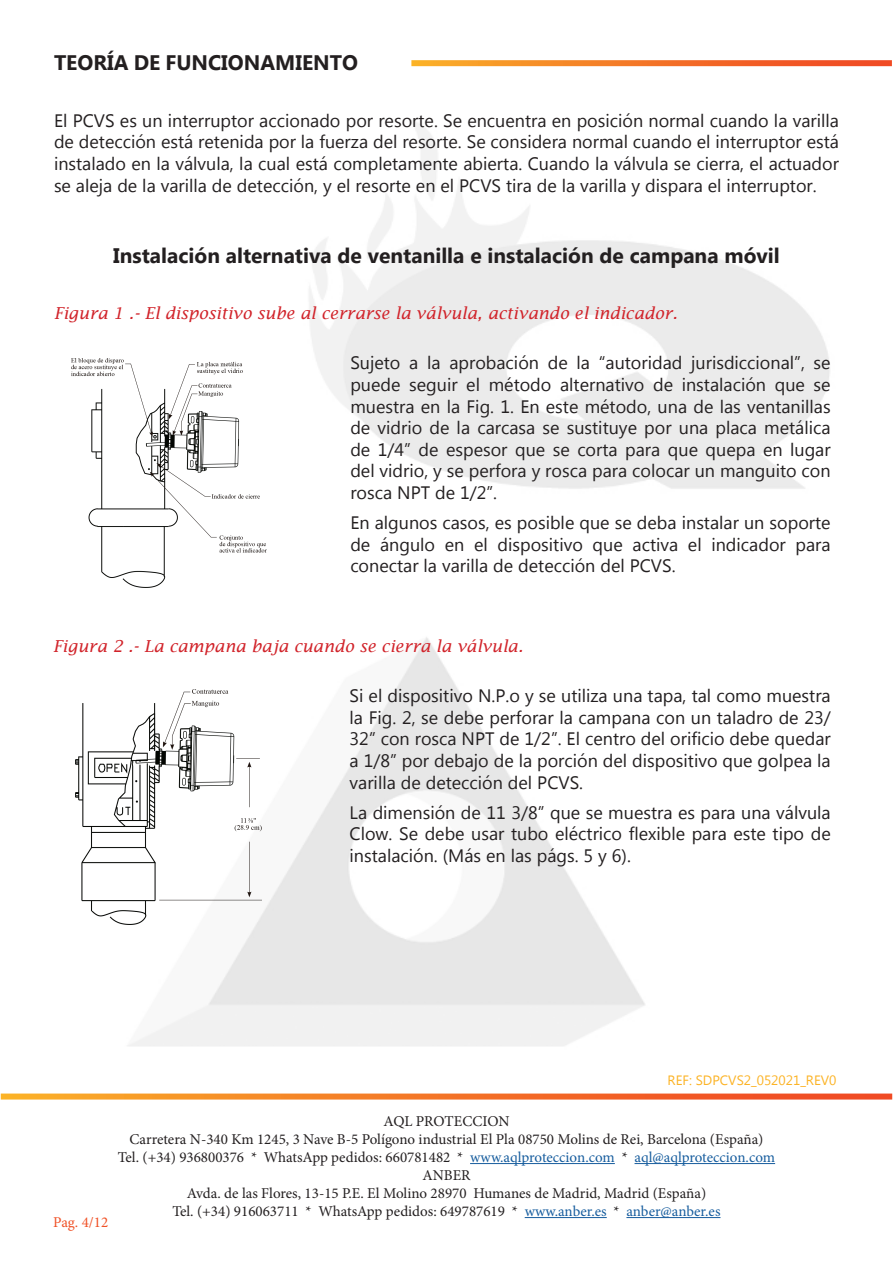
<style>
.page{position:relative;width:893px;height:1263px;background:#fff}
.page>*{position:absolute;margin:0;border:0;box-sizing:border-box;transform-origin:0 0}
.t1{font:700 21px "Microsoft New Tai Lue";color:#231f20}
.t2{font:18px/21.6px "Microsoft New Tai Lue";color:#231f20;text-align:justify}
.t3{font:italic 16.5px "Lucida Fax";color:#d1232a}
.t4{font:15px/18px "Minion Pro";color:#231f20;text-align:center}
.t5{font:15px "Minion Pro";color:#f05126}
.t6{font:13.5px "Microsoft New Tai Lue";color:#fcb325}
.s1{color:#175d9e}
</style>
<div class="page">
<svg style="left:1px;top:1093px;width:891px;height:6px;background:#f4823a"></svg>
<hr style="left:470px;top:1163px;width:145px;height:1px;background:#175d9e">
<hr style="left:634px;top:1163px;width:141px;height:1px;background:#175d9e">
<hr style="left:525px;top:1217px;width:82px;height:1px;background:#175d9e">
<hr style="left:626px;top:1217px;width:94px;height:1px;background:#175d9e">
<svg style="left:411px;top:60px;width:481px;height:6px;background:#f47a2d"></svg>
<img style="left:72px;top:358px;width:195px;height:230px">
<img style="left:75px;top:690px;width:187px;height:235px">
<p class="t1" style="left:54px;top:50px;width:305px">TEORÍA DE FUNCIONAMIENTO</p>
<p class="t2" style="left:54px;top:111px;width:786px">El PCVS es un interruptor accionado por resorte. Se encuentra en posición normal cuando la varilla de detección está retenida por la fuerza del resorte. Se considera normal cuando el interruptor está instalado en la válvula, la cual está completamente abierta. Cuando la válvula se cierra, el actuador se aleja de la varilla de detección, y el resorte en el PCVS tira de la varilla y dispara el interruptor.</p>
<p class="t1" style="left:113px;top:243px;width:668px">Instalación alternativa de ventanilla e instalación de campana móvil</p>
<p class="t3" style="left:54px;top:304px;width:625px">Figura 1 .- El dispositivo sube al cerrarse la válvula, activando el indicador.</p>
<p class="t2" style="left:350px;top:354px;width:482px">Sujeto a la aprobación de la “autoridad jurisdiccional”, se puede seguir el método alternativo de instalación que se muestra en la Fig. 1. En este método, una de las ventanillas de vidrio de la carcasa se sustituye por una placa metálica de 1/4” de espesor que se corta para que quepa en lugar del vidrio, y se perfora y rosca para colocar un manguito con rosca NPT de 1/2”.</p>
<p class="t2" style="left:350px;top:513px;width:482px">En algunos casos, es posible que se deba instalar un soporte de ángulo en el dispositivo que activa el indicador para conectar la varilla de detección del PCVS.</p>
<p class="t3" style="left:53px;top:636px;width:471px">Figura 2 .- La campana baja cuando se cierra la válvula.</p>
<p class="t2" style="left:350px;top:686px;width:483px">Si el dispositivo N.P.o y se utiliza una tapa, tal como muestra la Fig. 2, se debe perforar la campana con un taladro de 23/ 32” con rosca NPT de 1/2”. El centro del orificio debe quedar a 1/8” por debajo de la porción del dispositivo que golpea la varilla de detección del PCVS.</p>
<p class="t2" style="left:350px;top:803px;width:483px">La dimensión de 11 3/8” que se muestra es para una válvula Clow. Se debe usar tubo eléctrico flexible para este tipo de instalación. (Más en las págs. 5 y 6).</p>
<p class="t5" style="left:53px;top:1212px;width:57px">Pag. 4/12</p>
<p class="t6" style="left:668px;top:1072px;width:170px">REF: SDPCVS2_052021_REV0</p>
<p class="t4" style="left:118px;top:1112px;width:659px">AQL PROTECCION<br>Carretera N-340 Km 1245, 3 Nave B-5 Polígono industrial El Pla 08750 Molins de Rei, Barcelona (España)<br>Tel. (+34) 936800376 * WhatsApp pedidos: 660781482 * <span class="s1">www.aqlproteccion.com</span> * <span class="s1">aql@aqlproteccion.com </span>ANBER<br>Avda. de las Flores, 13-15 P.E. El Molino 28970 Humanes de Madrid, Madrid (España)<br>Tel. (+34) 916063711 * WhatsApp pedidos: 649787619 * <span class="s1">www.anber.es</span> * <span class="s1">anber@anber.es</span></p>
</div>
